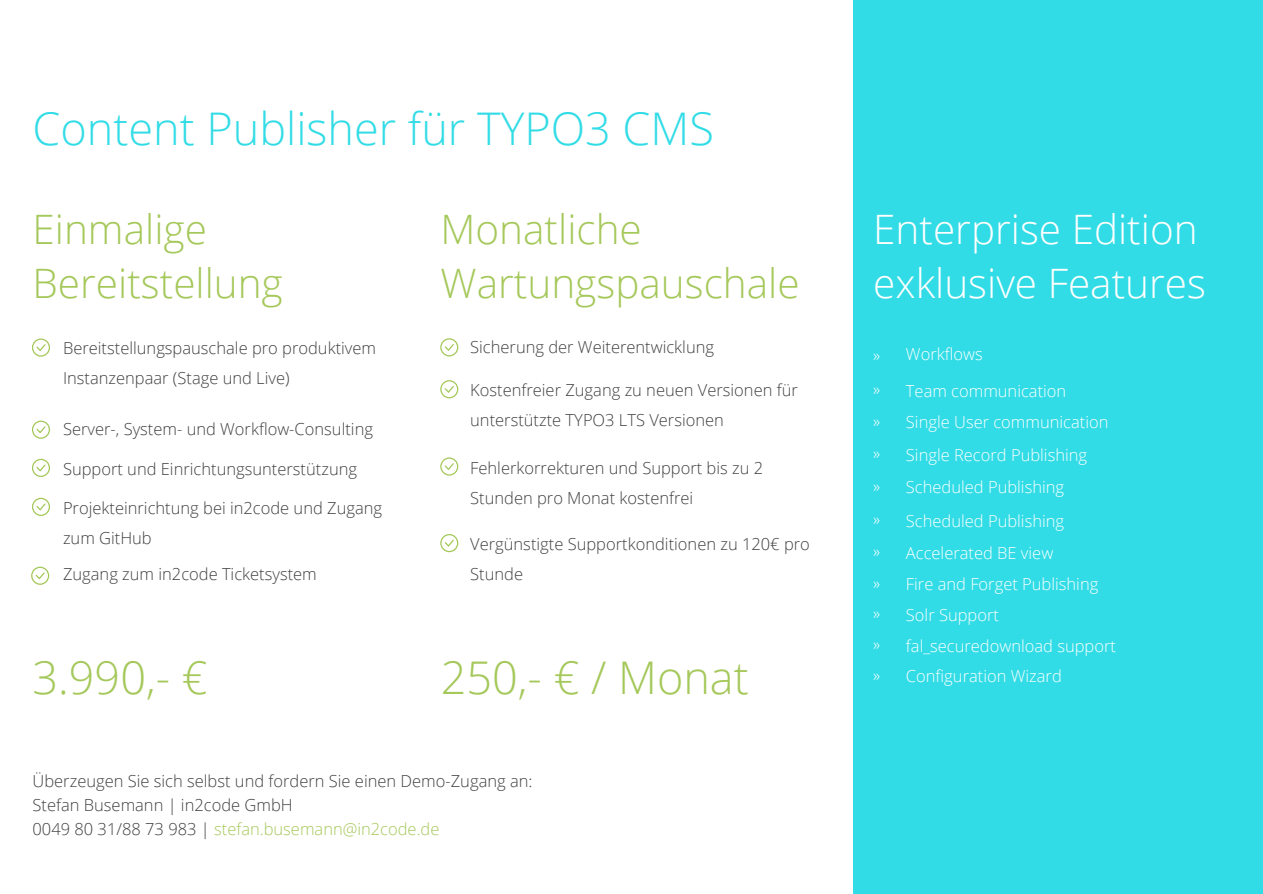
<style>
.page{position:relative;width:1263px;height:894px;background:#fff}
.page>*{position:absolute;margin:0;border:0;box-sizing:border-box;transform-origin:0 0}
.t1{font:300 45px "Open Sans";color:#32dce6}
.t2{font:300 45px "Open Sans";color:#a5c85a}
.t3{font:300 40.5px/54px "Open Sans";color:#a5c85a}
.t4{font:300 40.5px/54px "Open Sans";color:#fff}
.t5{font:300 16.5px/30px "Open Sans";color:#404040}
.t6{font:300 16.5px/31.7px "Open Sans";color:#fff}
.s1{color:#a5c85a}
</style>
<div class="page">
<div style="left:854px;top:0;width:409px;height:893px;background:#32dce6"></div>
<div style="left:32px;top:338px;width:18px;height:18px;border:1px solid #a5c85a;border-radius:50%"></div>
<svg style="left:36px;top:344px;width:10px;height:7px"></svg>
<div style="left:440px;top:338px;width:18px;height:18px;border:1px solid #a5c85a;border-radius:50%"></div>
<svg style="left:443px;top:342px;width:11px;height:9px"></svg>
<div style="left:440px;top:380px;width:18px;height:18px;border:1px solid #a5c85a;border-radius:50%"></div>
<svg style="left:443px;top:384px;width:11px;height:9px"></svg>
<div style="left:440px;top:457px;width:18px;height:18px;border:1px solid #a5c85a;border-radius:50%"></div>
<svg style="left:444px;top:463px;width:10px;height:7px"></svg>
<div style="left:440px;top:533px;width:18px;height:19px;border:1px solid #a5c85a;border-radius:50%"></div>
<svg style="left:443px;top:538px;width:11px;height:9px"></svg>
<div style="left:32px;top:420px;width:18px;height:18px;border:1px solid #a5c85a;border-radius:50%"></div>
<svg style="left:36px;top:426px;width:10px;height:7px"></svg>
<div style="left:32px;top:458px;width:18px;height:19px;border:1px solid #a5c85a;border-radius:50%"></div>
<svg style="left:36px;top:464px;width:10px;height:8px"></svg>
<div style="left:32px;top:497px;width:18px;height:19px;border:1px solid #a5c85a;border-radius:50%"></div>
<svg style="left:36px;top:503px;width:10px;height:8px"></svg>
<div style="left:31px;top:566px;width:18px;height:18px;border:1px solid #a5c85a;border-radius:50%"></div>
<svg style="left:35px;top:572px;width:10px;height:8px"></svg>
<h1 class="t1" style="left:33px;top:111px;width:683px">Content Publisher für TYPO3 CMS</h1>
<h2 class="t3" style="left:33px;top:206px;width:252px">Einmalige<br>Bereitstellung</h2>
<h2 class="t3" style="left:441px;top:206px;width:361px">Monatliche<br>Wartungspauschale</h2>
<h2 class="t4" style="left:873px;top:206px;width:334px">Enterprise Edition exklusive Features</h2>
<p class="t5" style="left:470px;top:334px;width:245px">Sicherung der Weiterentwicklung</p>
<p class="t6" style="left:906px;top:340px;width:78px">Workflows</p>
<p class="t6" style="left:906px;top:376px;width:212px">Team communication<br>Single User communication<br>Single Record Publishing<br>Scheduled Publishing<br>Scheduled Publishing<br>Accelerated BE view<br>Fire and Forget Publishing<br>Solr Support fal_securedownload support<br>Configuration Wizard</p>
<p class="t5" style="left:63px;top:334px;width:315px">Bereitstellungspauschale pro produktivem<br>Instanzenpaar (Stage und Live)</p>
<p class="t6" style="left:873px;top:339px;width:9px;line-height:34px">» »</p>
<p class="t6" style="left:873px;top:406px;width:9px;text-align:justify">» » » » » » » » »</p>
<p class="t5" style="left:470px;top:377px;width:329px">Kostenfreier Zugang zu neuen Versionen für unterstützte TYPO3 LTS Versionen</p>
<p class="t5" style="left:470px;top:454px;width:294px">Fehlerkorrekturen und Support bis zu 2<br>Stunden pro Monat kostenfrei</p>
<p class="t5" style="left:470px;top:530px;width:341px">Vergünstigte Supportkonditionen zu 120€ pro<br>Stunde</p>
<p class="t5" style="left:63px;top:416px;width:312px">Server-, System- und Workflow-Consulting</p>
<p class="t5" style="left:63px;top:455px;width:296px">Support und Einrichtungsunterstützung</p>
<p class="t5" style="left:63px;top:494px;width:321px">Projekteinrichtung bei in2code und Zugang zum GitHub</p>
<p class="t5" style="left:63px;top:560px;width:255px">Zugang zum in2code Ticketsystem</p>
<h1 class="t2" style="left:33px;top:659px;width:176px">3.990,- €</h1>
<h1 class="t2" style="left:441px;top:659px;width:309px">250,- € / Monat</h1>
<p class="t5" style="left:33px;top:770px;width:501px;line-height:24px">Überzeugen Sie sich selbst und fordern Sie einen Demo-Zugang an:<br>Stefan Busemann | in2code GmbH<br>0049 80 31/88 73 983 | <span class="s1">stefan.busemann@in2code.de</span></p>
</div>
